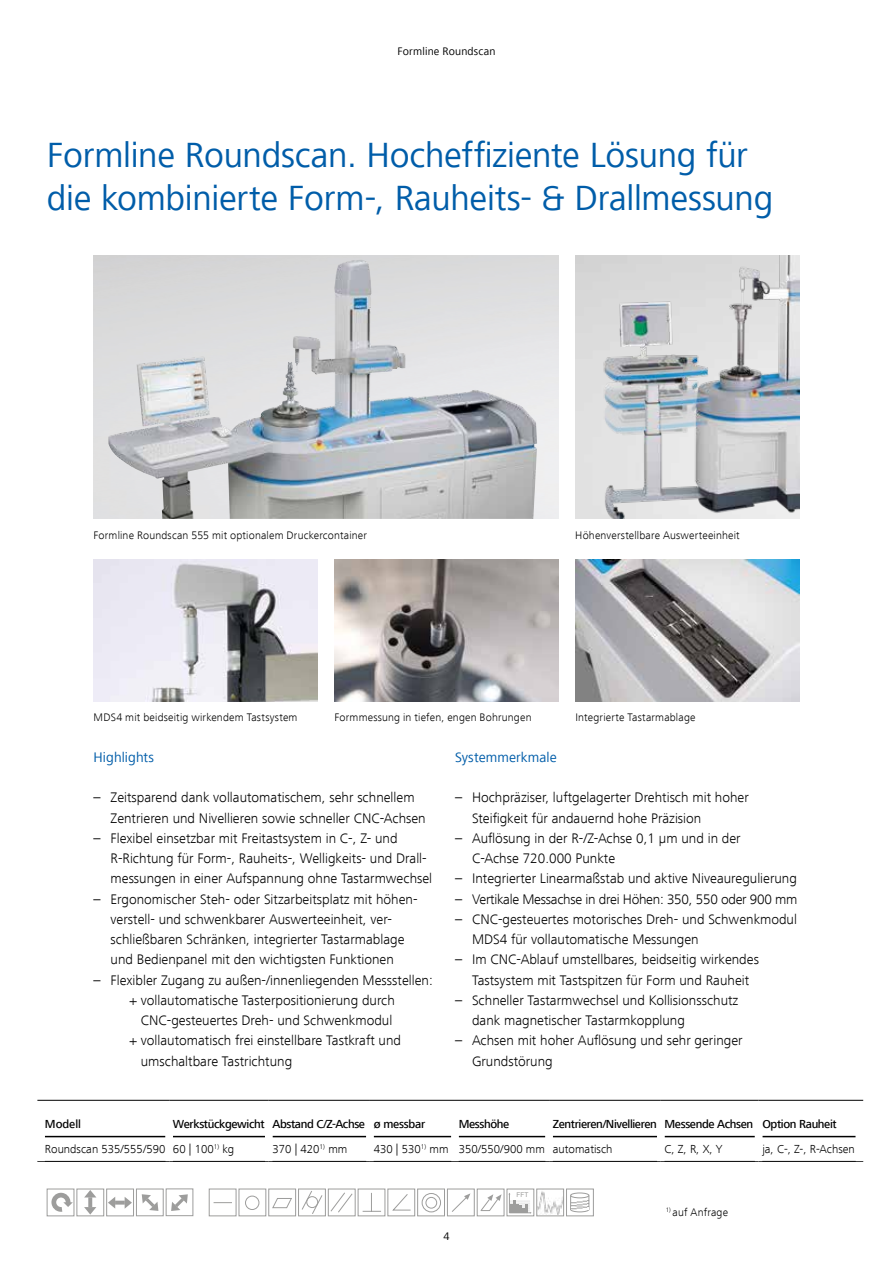
<style>
.page{position:relative;width:893px;height:1263px;background:#fff}
.page>*{position:absolute;margin:0;border:0;box-sizing:border-box;transform-origin:0 0}
.t1{font:36px/43.5px "Frutiger Next LT";letter-spacing:-.005em;color:#005da9}
.t2{font:300 14.25px/20.2px "Frutiger Next LT";color:#000}
.t3{font:300 14.25px "Frutiger Next LT";letter-spacing:-.02em;color:#000}
.t4{font:14.25px "Frutiger Next LT";letter-spacing:.005em;color:#005da9}
.t5{font:500 12px "Frutiger Next LT";letter-spacing:-.03em;color:#000}
.t6{font:300 12px "Frutiger Next LT";color:#000}
.t7{font:300 11.25px "Frutiger Next LT";letter-spacing:.015em;color:#000}
.t8{font:11.25px "Frutiger Next LT";letter-spacing:.015em;color:#000}
.t9{font:6.6px "Arial";color:#9d9d9c}
</style>
<div class="page">
<div style="left:166px;top:1188px;width:27px;height:28px;background:#fff;border:1px solid #9d9d9c"></div>
<img style="left:93px;top:256px;width:465px;height:263px">
<img style="left:334px;top:559px;width:224px;height:142px">
<img style="left:575px;top:559px;width:224px;height:142px">
<img style="left:93px;top:261px;width:255px;height:258px">
<img style="left:93px;top:559px;width:224px;height:142px">
<img style="left:580px;top:256px;width:219px;height:263px">
<div style="left:209px;top:1189px;width:27px;height:27px;border:1px solid #9d9d9c"></div>
<svg style="left:214px;top:1202px;width:18px;height:1px"></svg>
<div style="left:245px;top:1196px;width:14px;height:14px;border:1px solid #9d9d9c;border-radius:50%"></div>
<div style="left:239px;top:1189px;width:27px;height:27px;border:1px solid #9d9d9c"></div>
<div style="left:268px;top:1189px;width:28px;height:27px;border:1px solid #9d9d9c"></div>
<svg style="left:272px;top:1198px;width:20px;height:10px"></svg>
<div style="left:298px;top:1189px;width:28px;height:27px;border:1px solid #9d9d9c"></div>
<svg style="left:301px;top:1190px;width:22px;height:25px"></svg>
<div style="left:328px;top:1189px;width:27px;height:27px;border:1px solid #9d9d9c"></div>
<svg style="left:330px;top:1192px;width:23px;height:21px"></svg>
<div style="left:358px;top:1189px;width:27px;height:27px;border:1px solid #9d9d9c"></div>
<svg style="left:363px;top:1193px;width:18px;height:19px"></svg>
<div style="left:387px;top:1189px;width:28px;height:27px;border:1px solid #9d9d9c"></div>
<svg style="left:392px;top:1194px;width:19px;height:17px"></svg>
<div style="left:417px;top:1189px;width:28px;height:27px;border:1px solid #9d9d9c"></div>
<svg style="left:422px;top:1193px;width:19px;height:19px"></svg>
<div style="left:422px;top:1193px;width:19px;height:19px;border:1px solid #9d9d9c;border-radius:50%"></div>
<div style="left:426px;top:1197px;width:11px;height:11px;background:#fff;border-radius:50%"></div>
<div style="left:426px;top:1197px;width:11px;height:11px;border:1px solid #9d9d9c;border-radius:50%"></div>
<div style="left:447px;top:1189px;width:28px;height:27px;border:1px solid #9d9d9c"></div>
<svg style="left:452px;top:1193px;width:18px;height:19px"></svg>
<div style="left:477px;top:1189px;width:27px;height:27px;border:1px solid #9d9d9c"></div>
<svg style="left:480px;top:1194px;width:22px;height:17px"></svg>
<div style="left:47px;top:1189px;width:27px;height:27px;background:#fff;border:1px solid #9d9d9c"></div>
<svg style="left:51px;top:1193px;width:22px;height:19px"></svg>
<div style="left:77px;top:1189px;width:27px;height:27px;background:#fff;border:1px solid #9d9d9c"></div>
<svg style="left:88px;top:1197px;width:4px;height:10px"></svg>
<svg style="left:84px;top:1190px;width:12px;height:7px"></svg>
<svg style="left:84px;top:1207px;width:12px;height:7px"></svg>
<div style="left:106px;top:1189px;width:28px;height:27px;background:#fff;border:1px solid #9d9d9c"></div>
<svg style="left:108px;top:1197px;width:24px;height:12px"></svg>
<svg style="left:171px;top:1194px;width:17px;height:17px"></svg>
<div style="left:136px;top:1189px;width:28px;height:27px;background:#fff;border:1px solid #9d9d9c"></div>
<svg style="left:142px;top:1194px;width:16px;height:17px"></svg>
<div style="left:566px;top:1189px;width:28px;height:27px;border:1px solid #9d9d9c"></div>
<div style="left:570px;top:1193px;width:19px;height:5px;border:1px solid #9d9d9c;border-radius:50%"></div>
<div style="left:570px;top:1207px;width:19px;height:5px;border:1px solid #9d9d9c;border-radius:50%"></div>
<svg style="left:570px;top:1195px;width:20px;height:14px"></svg>
<img style="left:538px;top:1191px;width:24px;height:23px">
<div style="left:507px;top:1189px;width:27px;height:27px;border:1px solid #9d9d9c"></div>
<svg style="left:508px;top:1193px;width:24px;height:21px"></svg>
<div style="left:536px;top:1189px;width:28px;height:27px;border:1px solid #9d9d9c"></div>
<hr style="left:37px;top:1161px;width:132px;height:1px;background:#000">
<hr style="left:169px;top:1161px;width:100px;height:1px;background:#000">
<hr style="left:269px;top:1161px;width:101px;height:1px;background:#000">
<hr style="left:370px;top:1161px;width:85px;height:1px;background:#000">
<hr style="left:455px;top:1161px;width:94px;height:1px;background:#000">
<hr style="left:549px;top:1161px;width:112px;height:1px;background:#000">
<hr style="left:661px;top:1161px;width:98px;height:1px;background:#000">
<hr style="left:759px;top:1161px;width:104px;height:1px;background:#000">
<hr style="left:45px;top:1136px;width:120px;height:1px;background:#000">
<hr style="left:173px;top:1136px;width:92px;height:1px;background:#000">
<hr style="left:272px;top:1136px;width:94px;height:1px;background:#000">
<hr style="left:374px;top:1136px;width:77px;height:1px;background:#000">
<hr style="left:459px;top:1136px;width:86px;height:1px;background:#000">
<hr style="left:553px;top:1136px;width:104px;height:1px;background:#000">
<hr style="left:664px;top:1136px;width:91px;height:1px;background:#000">
<hr style="left:762px;top:1136px;width:94px;height:1px;background:#000">
<hr style="left:37px;top:1100px;width:132px;height:1px;background:#000">
<hr style="left:169px;top:1100px;width:100px;height:1px;background:#000">
<hr style="left:269px;top:1100px;width:101px;height:1px;background:#000">
<hr style="left:370px;top:1100px;width:85px;height:1px;background:#000">
<hr style="left:455px;top:1100px;width:94px;height:1px;background:#000">
<hr style="left:549px;top:1100px;width:112px;height:1px;background:#000">
<hr style="left:661px;top:1100px;width:98px;height:1px;background:#000">
<hr style="left:759px;top:1100px;width:104px;height:1px;background:#000">
<p class="t8" style="left:397px;top:45px;width:99px">Formline Roundscan</p>
<h1 class="t1" style="left:47px;top:133px;width:728px">Formline Roundscan. Hocheffiziente Lösung für die kombinierte Form-, Rauheits- &amp; Drallmessung</h1>
<p class="t7" style="left:94px;top:529px;width:275px">Formline Roundscan 555 mit optionalem Druckercontainer</p>
<p class="t7" style="left:575px;top:529px;width:166px">Höhenverstellbare Auswerteeinheit</p>
<p class="t7" style="left:334px;top:711px;width:199px">Formmessung in tiefen, engen Bohrungen</p>
<p class="t7" style="left:94px;top:711px;width:205px">MDS4 mit beidseitig wirkendem Tastsystem</p>
<p class="t7" style="left:575px;top:711px;width:122px">Integrierte Tastarmablage</p>
<p class="t4" style="left:94px;top:749px;width:62px">Highlights</p>
<p class="t2" style="left:111px;top:787px;width:317px;text-indent:-17px">– Zeitsparend dank vollautomatischem, sehr schnellem<br>Zentrieren und Nivellieren sowie schneller CNC-Achsen</p>
<p class="t2" style="left:111px;top:828px;width:323px;text-indent:-17px">– Flexibel einsetzbar mit Freitastsystem in C-, Z- und<br>R-Richtung für Form-, Rauheits-, Welligkeits- und Drall&shy;messungen in einer Aufspannung ohne Tastarmwechsel</p>
<p class="t2" style="left:94px;top:889px;width:325px;text-align:center">– Ergonomischer Steh- oder Sitzarbeitsplatz mit höhen&shy;verstell- und schwenkbarer Auswerteeinheit, ver&shy;schließbaren Schränken, integrierter Tastarmablage<br>und Bedienpanel mit den wichtigsten Funktionen</p>
<p class="t2" style="left:94px;top:970px;width:341px">– Flexibler Zugang zu außen-/innenliegenden Messstellen:</p>
<p class="t2" style="left:129px;top:990px;width:267px">+ vollautomatische Tasterpositionierung durch</p>
<p class="t2" style="left:141px;top:1010px;width:253px">CNC-gesteuertes Dreh- und Schwenkmodul</p>
<p class="t2" style="left:129px;top:1030px;width:273px">+ vollautomatisch frei einstellbare Tastkraft und</p>
<p class="t2" style="left:141px;top:1051px;width:153px">umschaltbare Tastrichtung</p>
<p class="t4" style="left:455px;top:749px;width:103px">Systemmerkmale</p>
<p class="t2" style="left:472px;top:787px;width:278px;text-indent:-17px">– Hochpräziser, luftgelagerter Drehtisch mit hoher<br>Steifigkeit für andauernd hohe Präzision</p>
<p class="t2" style="left:472px;top:828px;width:270px;text-indent:-17px">– Auflösung in der R-/Z-Achse 0,1 μm und in der<br>C-Achse 720.000 Punkte</p>
<p class="t2" style="left:455px;top:868px;width:343px">– Integrierter Linearmaßstab und aktive Niveauregulierung</p>
<p class="t3" style="left:455px;top:891px;width:344px">– Vertikale Messachse in drei Höhen: 350, 550 oder 900 mm</p>
<p class="t2" style="left:472px;top:909px;width:326px;text-indent:-17px">– CNC-gesteuertes motorisches Dreh- und Schwenkmodul<br>MDS4 für vollautomatische Messungen</p>
<p class="t2" style="left:455px;top:949px;width:305px;text-align:center">– Im CNC-Ablauf umstellbares, beidseitig wirkendes<br>Tastsystem mit Tastspitzen für Form und Rauheit</p>
<p class="t2" style="left:472px;top:990px;width:268px;text-indent:-17px">– Schneller Tastarmwechsel und Kollisionsschutz dank magnetischer Tastarmkopplung</p>
<p class="t2" style="left:472px;top:1030px;width:272px;text-indent:-17px">– Achsen mit hoher Auflösung und sehr geringer<br>Grundstörung</p>
<p class="t5" style="left:45px;top:1117px;width:38px">Modell</p>
<p class="t5" style="left:173px;top:1117px;width:254px">Werkstückgewicht Abstand C/Z-Achse ø messbar</p>
<p class="t5" style="left:459px;top:1117px;width:52px">Messhöhe</p>
<p class="t5" style="left:553px;top:1117px;width:285px">Zentrieren/Nivellieren Messende Achsen Option Rauheit</p>
<p class="t6" style="left:45px;top:1143px;width:191px">Roundscan 535/555/590 60 | 100<sup>1)</sup> kg</p>
<p class="t6" style="left:272px;top:1143px;width:76px">370 | 420<sup>1)</sup> mm</p>
<p class="t6" style="left:374px;top:1143px;width:240px">430 | 530<sup>1)</sup> mm 350/550/900 mm automatisch</p>
<p class="t6" style="left:664px;top:1143px;width:60px">C, Z, R, X, Y</p>
<p class="t6" style="left:762px;top:1143px;width:94px">ja, C-, Z-, R-Achsen</p>
<p class="t8" style="left:443px;top:1229px;width:8px">4</p>
<p class="t9" style="left:516px;top:1190px;width:14px">FFT</p>
<p class="t7" style="left:666px;top:1205px;width:64px"><sup>1)</sup> auf Anfrage</p>
</div>
